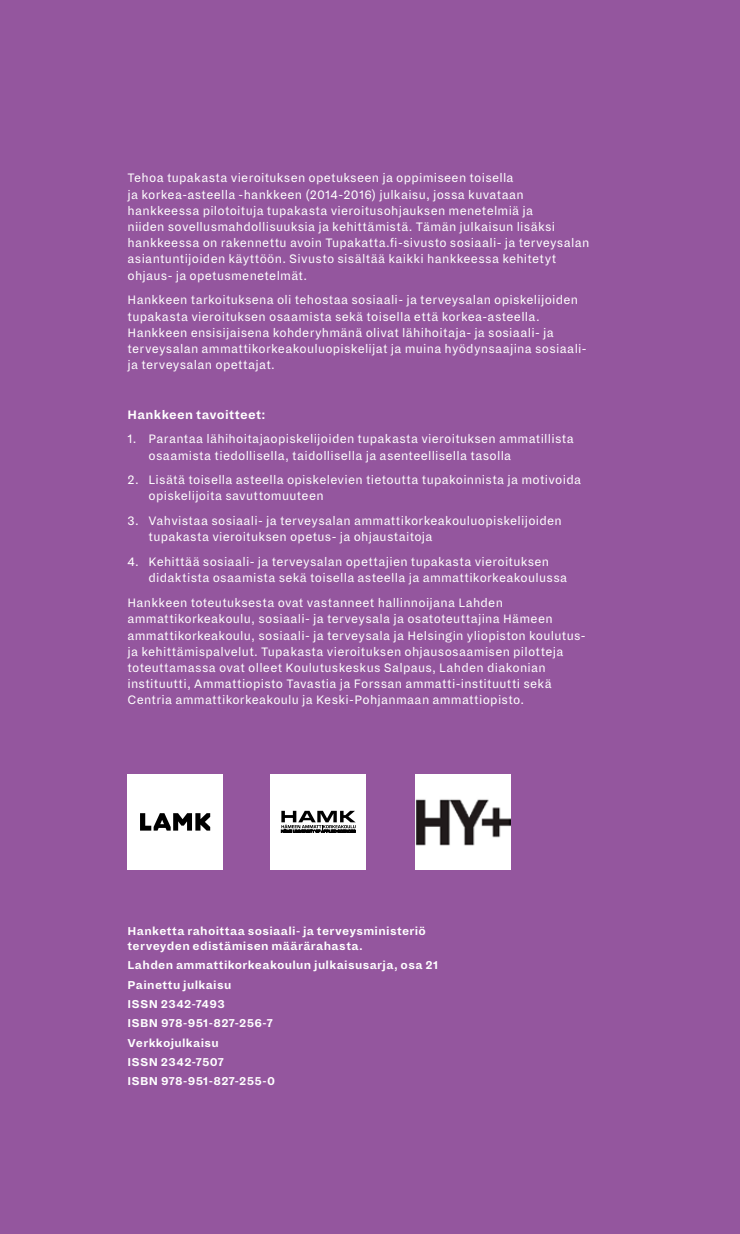
<style>
.page{position:relative;width:740px;height:1234px;background:#fff}
.page>*{position:absolute;margin:0;border:0;box-sizing:border-box;transform-origin:0 0}
.t1{font:13.5px/16.2px "Dia";letter-spacing:.02em;color:#fff}
.t2{font:700 13.5px "Dia";letter-spacing:.02em;color:#fff}
.t3{font:700 12.6px/19.2px "Dia";letter-spacing:.025em;color:#fff}
</style>
<div class="page">
<div style="left:0;top:0;width:740px;height:1233px;background:#94569e"></div>
<div style="left:271px;top:774px;width:95px;height:95px;background:#fff"></div>
<svg style="left:281px;top:810px;width:75px;height:22px"></svg>
<img style="left:415px;top:774px;width:95px;height:95px">
<div style="left:128px;top:774px;width:95px;height:95px;background:#fff"></div>
<svg style="left:140px;top:813px;width:70px;height:17px"></svg>
<p class="t1" style="left:128px;top:170px;width:463px">Tehoa tupakasta vieroituksen opetukseen ja oppimiseen toisella<br>ja korkea-asteella -hankkeen (2014-2016) julkaisu, jossa kuvataan hankkeessa pilotoituja tupakasta vieroitusohjauksen menetelmiä ja<br>niiden sovellusmahdollisuuksia ja kehittämistä. Tämän julkaisun lisäksi hankkeessa on rakennettu avoin Tupakatta.fi-sivusto sosiaali- ja terveysalan asiantuntijoiden käyttöön. Sivusto sisältää kaikki hankkeessa kehitetyt ohjaus- ja opetusmenetelmät.</p>
<p class="t1" style="left:128px;top:292px;width:461px">Hankkeen tarkoituksena oli tehostaa sosiaali- ja terveysalan opiskelijoiden tupakasta vieroituksen osaamista sekä toisella että korkea-asteella.<br>Hankkeen ensisijaisena kohderyhmänä olivat lähihoitaja- ja sosiaali- ja terveysalan ammattikorkeakouluopiskelijat ja muina hyödynsaajina sosiaali&shy;ja terveysalan opettajat.</p>
<p class="t2" style="left:128px;top:406px;width:140px">Hankkeen tavoitteet:</p>
<p class="t1" style="left:149px;top:431px;width:427px;text-indent:-21px">1. Parantaa lähihoitajaopiskelijoiden tupakasta vieroituksen ammatillista osaamista tiedollisella, taidollisella ja asenteellisella tasolla</p>
<p class="t1" style="left:149px;top:472px;width:434px;text-indent:-21px">2. Lisätä toisella asteella opiskelevien tietoutta tupakoinnista ja motivoida opiskelijoita savuttomuuteen</p>
<p class="t1" style="left:149px;top:513px;width:415px;text-indent:-21px">3. Vahvistaa sosiaali- ja terveysalan ammattikorkeakouluopiskelijoiden tupakasta vieroituksen opetus- ja ohjaustaitoja</p>
<p class="t1" style="left:149px;top:553px;width:420px;text-indent:-21px">4. Kehittää sosiaali- ja terveysalan opettajien tupakasta vieroituksen didaktista osaamista sekä toisella asteella ja ammattikorkeakoulussa</p>
<p class="t1" style="left:128px;top:594px;width:460px">Hankkeen toteutuksesta ovat vastanneet hallinnoijana Lahden ammattikorkeakoulu, sosiaali- ja terveysala ja osatoteuttajina Hämeen ammattikorkeakoulu, sosiaali- ja terveysala ja Helsingin yliopiston koulutus&shy;ja kehittämispalvelut. Tupakasta vieroituksen ohjausosaamisen pilotteja toteuttamassa ovat olleet Koulutuskeskus Salpaus, Lahden diakonian instituutti, Ammattiopisto Tavastia ja Forssan ammatti-instituutti sekä Centria ammattikorkeakoulu ja Keski-Pohjanmaan ammattiopisto.</p>
<p class="t3" style="left:128px;top:923px;width:300px;line-height:15px">Hanketta rahoittaa sosiaali- ja terveysministeriö terveyden edistämisen määrärahasta.</p>
<p class="t3" style="left:128px;top:955px;width:312px">Lahden ammattikorkeakoulun julkaisusarja, osa 21<br>Painettu julkaisu<br>ISSN 2342-7493<br>ISBN 978-951-827-256-7<br>Verkkojulkaisu<br>ISSN 2342-7507<br>ISBN 978-951-827-255-0</p>
</div>
